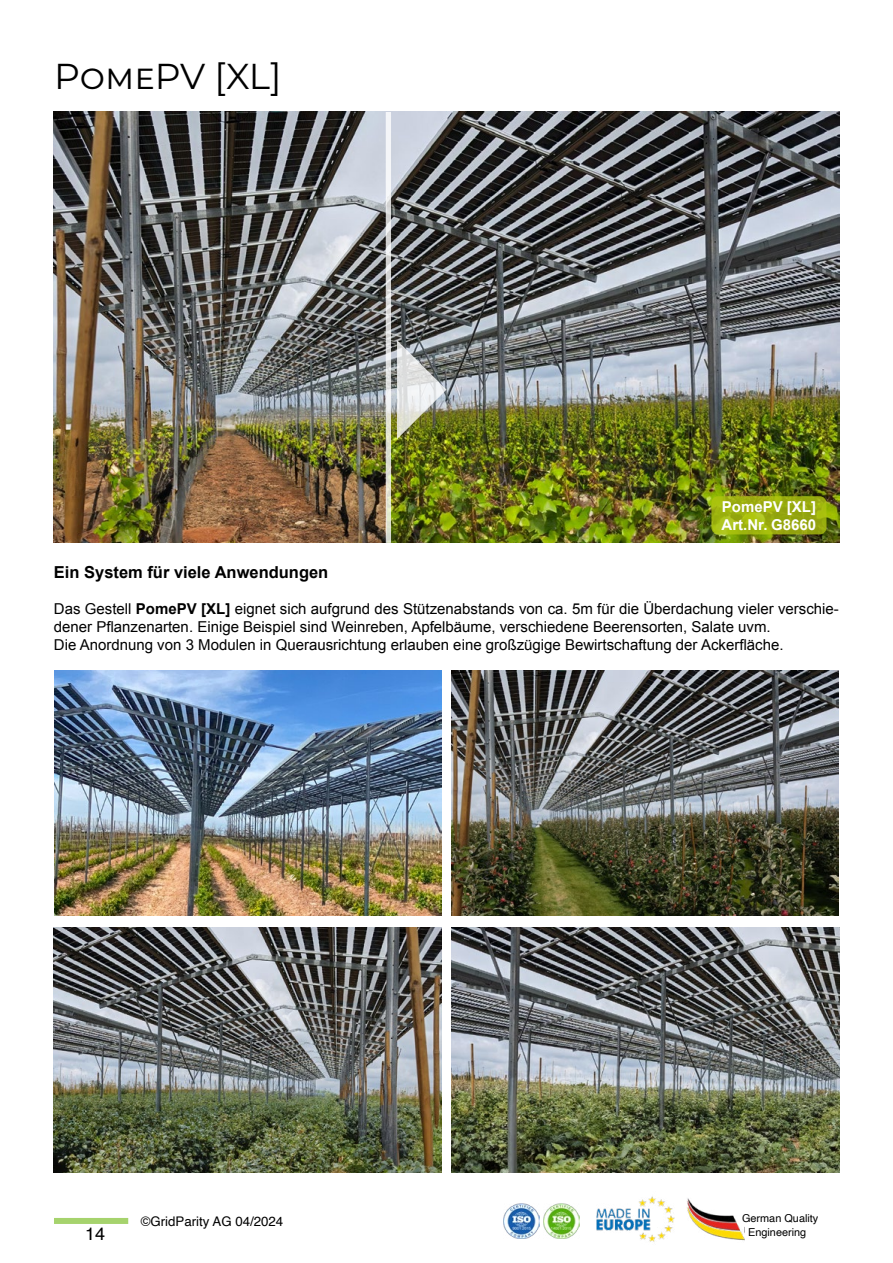
<style>
.page{position:relative;width:893px;height:1263px;background:#fff}
.page>*{position:absolute;margin:0;border:0;box-sizing:border-box;transform-origin:0 0}
.t1{font:36px "Montserrat";color:#000}
.t2{font:18px "Helvetica";color:#000}
.t3{font:700 16.5px "Arial";color:#000}
.t4{font:15px/18px "Arial";color:#000}
.t5{font:700 15px/18px "Arial";color:#fff}
.t6{font:13.2px "Helvetica";color:#000}
.t7{font:10.95px/13px "Helvetica";color:#000;text-align:center}
.s1{font-weight:700}
</style>
<div class="page">
<div style="left:54px;top:1218px;width:74px;height:6px;background:#a6d36d"></div>
<img style="left:687px;top:1198px;width:57px;height:43px">
<img style="left:596px;top:1196px;width:79px;height:46px">
<img style="left:504px;top:1203px;width:35px;height:36px">
<img style="left:544px;top:1203px;width:35px;height:36px">
<img style="left:54px;top:112px;width:785px;height:431px">
<svg style="left:386px;top:112px;width:5px;height:431px"></svg>
<img style="left:397px;top:340px;width:49px;height:99px">
<svg style="left:711px;top:496px;width:115px;height:38px;background:#9db010"></svg>
<img style="left:54px;top:670px;width:388px;height:245px">
<img style="left:451px;top:670px;width:388px;height:245px">
<img style="left:54px;top:927px;width:388px;height:245px">
<img style="left:451px;top:927px;width:388px;height:245px">
<h1 class="t1" style="left:54px;top:51px;width:229px">PomePV [XL]</h1>
<p class="t5" style="left:722px;top:498px;width:96px">PomePV [XL]<br>Art.Nr. G8660</p>
<p class="t3" style="left:54px;top:561px;width:276px">Ein System für viele Anwendungen</p>
<p class="t4" style="left:54px;top:600px;width:786px">Das Gestell <span class="s1">PomePV [XL]</span> eignet sich aufgrund des Stützenabstands von ca. 5m für die Überdachung vieler verschie&shy;dener Pflanzenarten. Einige Beispiel sind Weinreben, Apfelbäume, verschiedene Beerensorten, Salate uvm.<br>Die Anordnung von 3 Modulen in Querausrichtung erlauben eine großzügige Bewirtschaftung der Ackerfläche.</p>
<p class="t2" style="left:85px;top:1220px;width:22px">14</p>
<p class="t6" style="left:141px;top:1211px;width:144px">©GridParity AG 04/2024</p>
<p class="t7" style="left:742px;top:1212px;width:78px">German Quality<br>Engineering</p>
</div>
